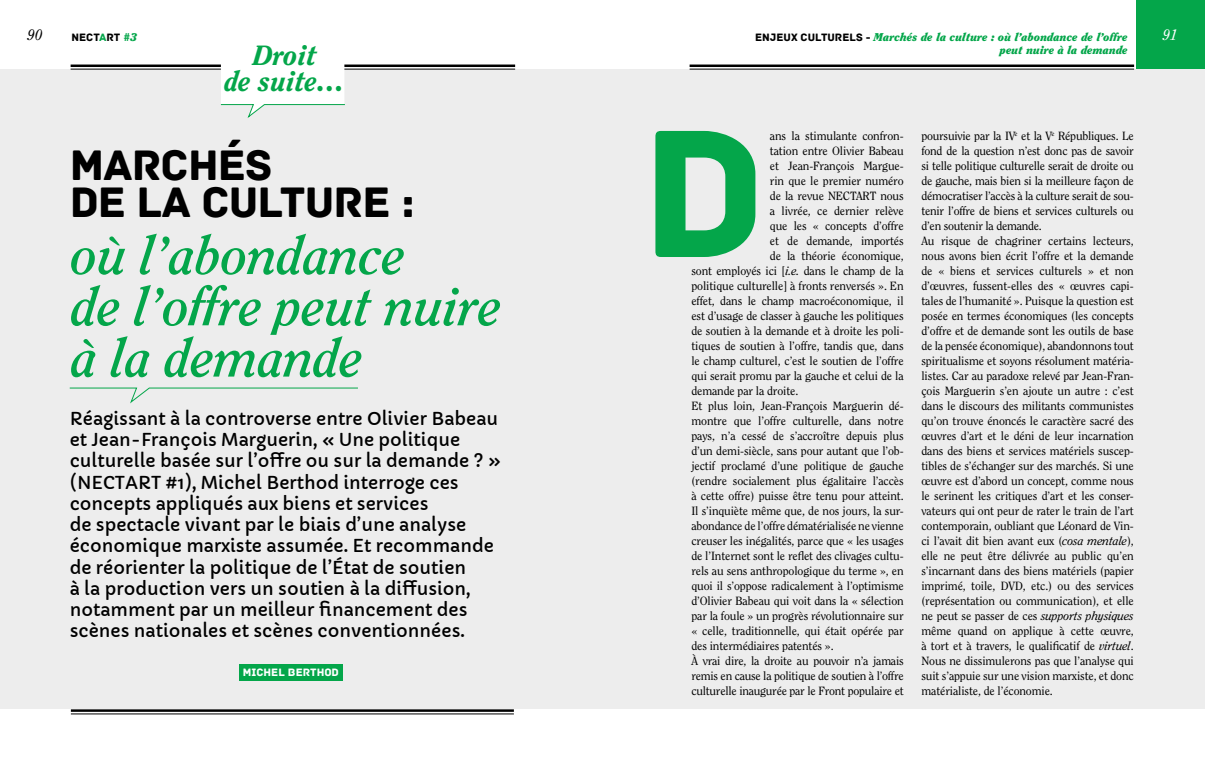
<style>
.page{position:relative;width:1205px;height:780px;background:#fff}
.page>*{position:absolute;margin:0;border:0;box-sizing:border-box;transform-origin:0 0}
.t1{font:191.5px "Archive";color:#04a64a}
.t2{font:italic 700 52.5px/51.2px "Clearface";color:#04a64a}
.t3{font:44.88px/37.4px "Archive";letter-spacing:-.02em;color:#000}
.t4{font:italic 800 27.75px/25.8px "Clearface";color:#04a64a;text-align:center}
.t5{font:17.5px/21.2px "Capriola";color:#000}
.t6{font:italic 15px "Clearface";color:#000}
.t7{font:italic 15px "Clearface";color:#fff}
.t8{font:11.88px/15px "Clearface";letter-spacing:-.01em;color:#000}
.t9{font:italic 900 11.25px/13.5px "Clearface";color:#04a64a;text-align:right}
.t10{font:11.25px "Archive";color:#fff}
.t11{font:11.25px "Archive";color:#000}
.s1{color:#04a64a}
.s2{font-family:"Clearface";font-weight:900;font-style:italic;color:#04a64a}
.s3{font-family:"Archive";font-weight:400;font-style:normal;color:#000}
.s4{font-style:italic}
</style>
<div class="page">
<div style="left:1135px;top:0;width:70px;height:69px;background:#04a64a"></div>
<div style="left:0;top:69px;width:1205px;height:640px;background:#ededed"></div>
<hr style="left:71px;top:64px;width:444px;height:3px;background:#000">
<hr style="left:71px;top:69px;width:444px;height:1px;background:#000">
<hr style="left:71px;top:709px;width:443px;height:2px;background:#000">
<hr style="left:71px;top:713px;width:443px;height:1px;background:#000">
<div style="left:239px;top:664px;width:103px;height:17px;background:#04a64a"></div>
<svg style="left:69px;top:387px;width:289px;height:17px"></svg>
<hr style="left:689px;top:64px;width:445px;height:3px;background:#000">
<hr style="left:689px;top:69px;width:445px;height:1px;background:#000">
<svg style="left:220px;top:64px;width:125px;height:54px"></svg>
<p class="t6" style="left:28px;top:26px;width:16px">90</p>
<p class="t11" style="left:71px;top:30px;width:67px">NECT<span class="s1">A</span>RT <span class="s2">#3</span></p>
<p class="t7" style="left:1163px;top:26px;width:16px">91</p>
<p class="t9" style="left:755px;top:30px;width:374px"><span class="s3">ENJEUX CULTURELS -</span> Marchés de la culture : où l’abondance de l’offre peut nuire à la demande</p>
<h3 class="t4" style="left:225px;top:42px;width:122px">Droit<br>de suite…</h3>
<h3 class="t3" style="left:70px;top:147px;width:346px">MARCHÉS<br>DE LA CULTURE :</h3>
<h2 class="t2" style="left:71px;top:230px;width:432px">où l’abondance<br>de l’offre peut nuire à la demande</h2>
<p class="t5" style="left:70px;top:408px;width:433px">Réagissant à la controverse entre Olivier Babeau et Jean-François Marguerin, « Une politique culturelle basée sur l’offre ou sur la demande ? » (NECTART #1), Michel Berthod interroge ces concepts appliqués aux biens et services<br>de spectacle vivant par le biais d’une analyse économique marxiste assumée. Et recommande de réorienter la politique de l’État de soutien<br>à la production vers un soutien à la diffusion, notamment par un meilleur financement des scènes nationales et scènes conventionnées.</p>
<p class="t10" style="left:243px;top:666px;width:98px">MICHEL BERTHOD</p>
<p class="t8" style="left:770px;top:128px;width:135px">ans la stimulante confron-</p>
<p class="t8" style="left:770px;top:143px;width:135px">tation entre Olivier Babeau</p>
<p class="t8" style="left:770px;top:158px;width:135px">et Jean-François Margue-</p>
<p class="t8" style="left:770px;top:173px;width:135px">rin que le premier numéro</p>
<p class="t8" style="left:770px;top:188px;width:135px">de la revue NECTART nous</p>
<p class="t8" style="left:770px;top:203px;width:135px">a livrée, ce dernier relève</p>
<p class="t8" style="left:770px;top:218px;width:135px">que les « concepts d’offre</p>
<p class="t8" style="left:770px;top:233px;width:135px">et de demande, importés</p>
<p class="t8" style="left:770px;top:248px;width:135px">de la théorie économique,</p>
<p class="t8" style="left:691px;top:263px;width:214px">sont employés ici [<span class="s4">i.e.</span> dans le champ de la</p>
<p class="t8" style="left:691px;top:278px;width:214px">politique culturelle] à fronts renversés ». En</p>
<p class="t8" style="left:691px;top:293px;width:214px">effet, dans le champ macroéconomique, il</p>
<p class="t8" style="left:691px;top:308px;width:214px">est d’usage de classer à gauche les politiques</p>
<p class="t8" style="left:691px;top:323px;width:214px">de soutien à la demande et à droite les poli-</p>
<p class="t8" style="left:691px;top:338px;width:214px">tiques de soutien à l’offre, tandis que, dans</p>
<p class="t8" style="left:691px;top:353px;width:214px">le champ culturel, c’est le soutien de l’offre</p>
<p class="t8" style="left:691px;top:368px;width:214px">qui serait promu par la gauche et celui de la</p>
<p class="t8" style="left:691px;top:383px;width:108px">demande par la droite.</p>
<p class="t8" style="left:691px;top:398px;width:214px">Et plus loin, Jean-François Marguerin dé-</p>
<p class="t8" style="left:691px;top:413px;width:214px">montre que l’offre culturelle, dans notre</p>
<p class="t8" style="left:691px;top:428px;width:214px">pays, n’a cessé de s’accroître depuis plus</p>
<p class="t8" style="left:691px;top:443px;width:214px">d’un demi-siècle, sans pour autant que l’ob-</p>
<p class="t8" style="left:691px;top:458px;width:214px">jectif proclamé d’une politique de gauche</p>
<p class="t8" style="left:691px;top:473px;width:214px">(rendre socialement plus égalitaire l’accès</p>
<p class="t8" style="left:691px;top:488px;width:214px">à cette offre) puisse être tenu pour atteint.</p>
<p class="t8" style="left:691px;top:503px;width:214px">Il s’inquiète même que, de nos jours, la sur-</p>
<p class="t8" style="left:691px;top:518px;width:214px">abondance de l’offre dématérialisée ne vienne</p>
<p class="t8" style="left:691px;top:533px;width:214px">creuser les inégalités, parce que « les usages</p>
<p class="t8" style="left:691px;top:548px;width:214px">de l’Internet sont le reflet des clivages cultu-</p>
<p class="t8" style="left:691px;top:563px;width:214px">rels au sens anthropologique du terme », en</p>
<p class="t8" style="left:691px;top:578px;width:214px">quoi il s’oppose radicalement à l’optimisme</p>
<p class="t8" style="left:691px;top:593px;width:214px">d’Olivier Babeau qui voit dans la « sélection</p>
<p class="t8" style="left:691px;top:608px;width:214px">par la foule » un progrès révolutionnaire sur</p>
<p class="t8" style="left:691px;top:623px;width:214px">« celle, traditionnelle, qui était opérée par</p>
<p class="t8" style="left:691px;top:638px;width:144px">des intermédiaires patentés ».</p>
<p class="t8" style="left:691px;top:653px;width:214px">À vrai dire, la droite au pouvoir n’a jamais</p>
<p class="t8" style="left:691px;top:668px;width:214px">remis en cause la politique de soutien à l’offre</p>
<p class="t8" style="left:691px;top:683px;width:214px">culturelle inaugurée par le Front populaire et</p>
<h1 class="t1" style="left:641px;top:80px;width:126px">D</h1>
<p class="t8" style="left:921px;top:128px;width:214px">poursuivie par la IV<sup>e</sup> et la V<sup>e</sup> Républiques. Le fond de la question n’est donc pas de savoir si telle politique culturelle serait de droite ou de gauche, mais bien si la meilleure façon de démocratiser l’accès à la culture serait de sou&shy;tenir l’offre de biens et services culturels ou d’en soutenir la demande.<br>Au risque de chagriner certains lecteurs, nous avons bien écrit l’offre et la demande de « biens et services culturels » et non d’œuvres, fussent-elles des « œuvres capi&shy;tales de l’humanité ». Puisque la question est posée en termes économiques (les concepts d’offre et de demande sont les outils de base de la pensée économique), abandonnons tout spiritualisme et soyons résolument matéria&shy;listes. Car au paradoxe relevé par Jean-Fran&shy;çois Marguerin s’en ajoute un autre : c’est dans le discours des militants communistes qu’on trouve énoncés le caractère sacré des œuvres d’art et le déni de leur incarnation dans des biens et services matériels suscep&shy;tibles de s’échanger sur des marchés. Si une œuvre est d’abord un concept, comme nous le serinent les critiques d’art et les conser&shy;vateurs qui ont peur de rater le train de l’art contemporain, oubliant que Léonard de Vin&shy;ci l’avait dit bien avant eux (<span class="s4">cosa mentale</span>), elle ne peut être délivrée au public qu’en s’incarnant dans des biens matériels (papier imprimé, toile, DVD, etc.) ou des services (représentation ou communication), et elle ne peut se passer de ces <span class="s4">supports physiques </span>même quand on applique à cette œuvre, à tort et à travers, le qualificatif de <span class="s4">virtuel</span>.<br>Nous ne dissimulerons pas que l’analyse qui suit s’appuie sur une vision marxiste, et donc matérialiste, de l’économie.</p>
</div>
